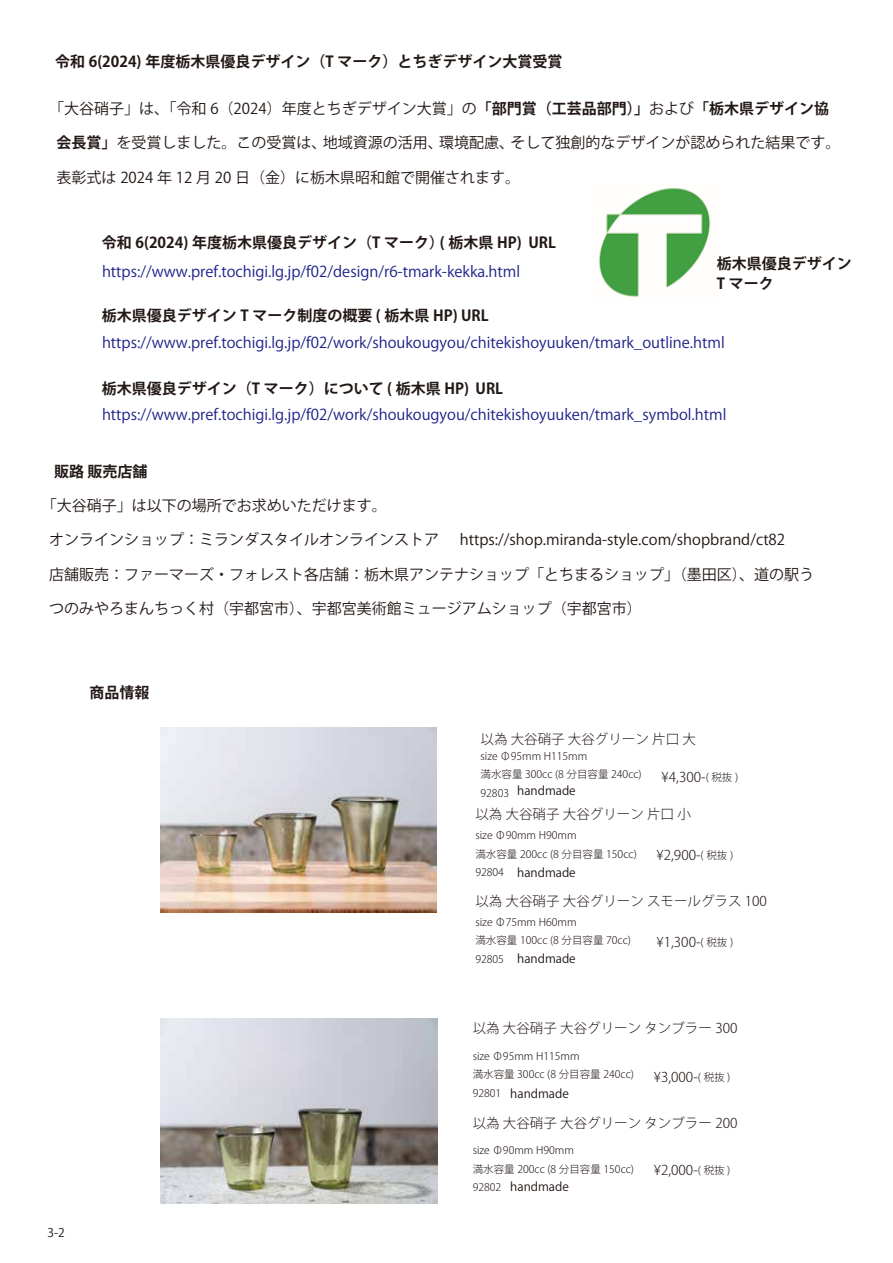
<style>
.page{position:relative;width:893px;height:1263px;background:#fff}
.page>*{position:absolute;margin:0;border:0;box-sizing:border-box;transform-origin:0 0}
.t1{font:15px "Koz Go Pr 6 N";color:#221815}
.t2{font:15px "Koz Go Pr 6 N";color:#1d2088}
.t3{font:700 15px/19.5px "Koz Go Pr 6 N";color:#221815}
.t4{font:300 13.5px "Koz Go Pr 6 N";color:#221815}
.t5{font:12px "Koz Go Pr 6 N";color:#221815}
.t6{font:300 10.5px/18.3px "Koz Go Pr 6 N";color:#221815}
.s1{font-weight:700}
.s2{font-size:10.5px}
</style>
<div class="page">
<img style="left:161px;top:1019px;width:276px;height:184px">
<img style="left:161px;top:728px;width:276px;height:184px">
<img style="left:598px;top:188px;width:113px;height:109px">
<p class="t3" style="left:55px;top:52px;width:509px">令和 6(2024) 年度栃木県優良デザイン（T マーク）とちぎデザイン大賞受賞</p>
<p class="t1" style="left:49px;top:100px;width:782px">「大谷硝子」は、「令和 6（2024）年度とちぎデザイン大賞」の<span class="s1">「部門賞（工芸品部門）」</span>および<span class="s1">「栃木県デザイン協</span></p>
<p class="t1" style="left:57px;top:134px;width:785px"><span class="s1">会長賞」</span>を受賞しました。この受賞は、地域資源の活用、環境配慮、そして独創的なデザインが認められた結果です。</p>
<p class="t1" style="left:57px;top:169px;width:465px">表彰式は 2024 年 12 月 20 日（金）に栃木県昭和館で開催されます。</p>
<p class="t3" style="left:102px;top:233px;width:456px">令和 6(2024) 年度栃木県優良デザイン（T マーク）( 栃木県 HP) URL</p>
<p class="t2" style="left:102px;top:263px;width:420px">https://www.pref.tochigi.lg.jp/f02/design/r6-tmark-kekka.html</p>
<p class="t3" style="left:102px;top:306px;width:388px">栃木県優良デザイン T マーク制度の概要 ( 栃木県 HP) URL</p>
<p class="t3" style="left:717px;top:254px;width:136px">栃木県優良デザイン<br>T マーク</p>
<p class="t2" style="left:102px;top:334px;width:624px">https://www.pref.tochigi.lg.jp/f02/work/shoukougyou/chitekishoyuuken/tmark_outline.html</p>
<p class="t3" style="left:102px;top:379px;width:403px">栃木県優良デザイン（T マーク）について ( 栃木県 HP) URL</p>
<p class="t2" style="left:102px;top:406px;width:626px">https://www.pref.tochigi.lg.jp/f02/work/shoukougyou/chitekishoyuuken/tmark_symbol.html</p>
<p class="t3" style="left:54px;top:462px;width:95px">販路 販売店舗</p>
<p class="t1" style="left:42px;top:497px;width:347px">「大谷硝子」は以下の場所でお求めいただけます。</p>
<p class="t1" style="left:49px;top:531px;width:391px">オンラインショップ：ミランダスタイルオンラインストア</p>
<p class="t1" style="left:49px;top:566px;width:766px">店舗販売：ファーマーズ・フォレスト各店舗：栃木県アンテナショップ「とちまるショップ」（墨田区）、道の駅う</p>
<p class="t1" style="left:49px;top:600px;width:594px">つのみやろまんちっく村（宇都宮市）、宇都宮美術館ミュージアムショップ（宇都宮市）</p>
<p class="t1" style="left:460px;top:531px;width:327px">https://shop.miranda-style.com/shopbrand/ct82</p>
<p class="t3" style="left:90px;top:683px;width:61px">商品情報</p>
<p class="t5" style="left:47px;top:1226px;width:19px">3-2</p>
<p class="t4" style="left:480px;top:731px;width:217px">以為 大谷硝子 大谷グリーン 片口 大</p>
<p class="t4" style="left:662px;top:769px;width:78px">¥4,300-<span class="s2">( 税抜 )</span></p>
<p class="t6" style="left:480px;top:747px;width:163px">size Φ95mm H115mm<br>満水容量 300cc (8 分目容量 240cc)<br>92803</p>
<p class="t6" style="left:475px;top:827px;width:163px">size Φ90mm H90mm<br>満水容量 200cc (8 分目容量 150cc)<br>92804</p>
<p class="t5" style="left:517px;top:784px;width:60px">handmade</p>
<p class="t4" style="left:475px;top:807px;width:217px">以為 大谷硝子 大谷グリーン 片口 小</p>
<p class="t4" style="left:656px;top:848px;width:78px">¥2,900-<span class="s2">( 税抜 )</span></p>
<p class="t5" style="left:517px;top:866px;width:60px">handmade</p>
<p class="t4" style="left:475px;top:893px;width:293px">以為 大谷硝子 大谷グリーン スモールグラス 100</p>
<p class="t6" style="left:475px;top:913px;width:157px">size Φ75mm H60mm<br>満水容量 100cc (8 分目容量 70cc)<br>92805</p>
<p class="t5" style="left:517px;top:952px;width:60px">handmade</p>
<p class="t4" style="left:656px;top:934px;width:78px">¥1,300-<span class="s2">( 税抜 )</span></p>
<p class="t4" style="left:473px;top:1020px;width:266px">以為 大谷硝子 大谷グリーン タンブラー 300</p>
<p class="t4" style="left:654px;top:1069px;width:78px">¥3,000-<span class="s2">( 税抜 )</span></p>
<p class="t6" style="left:473px;top:1047px;width:163px">size Φ95mm H115mm<br>満水容量 300cc (8 分目容量 240cc)<br>92801</p>
<p class="t5" style="left:510px;top:1086px;width:60px">handmade</p>
<p class="t4" style="left:473px;top:1116px;width:266px">以為 大谷硝子 大谷グリーン タンブラー 200</p>
<p class="t6" style="left:473px;top:1141px;width:163px">size Φ90mm H90mm<br>満水容量 200cc (8 分目容量 150cc)<br>92802</p>
<p class="t5" style="left:510px;top:1180px;width:60px">handmade</p>
<p class="t4" style="left:654px;top:1162px;width:78px">¥2,000-<span class="s2">( 税抜 )</span></p>
</div>
